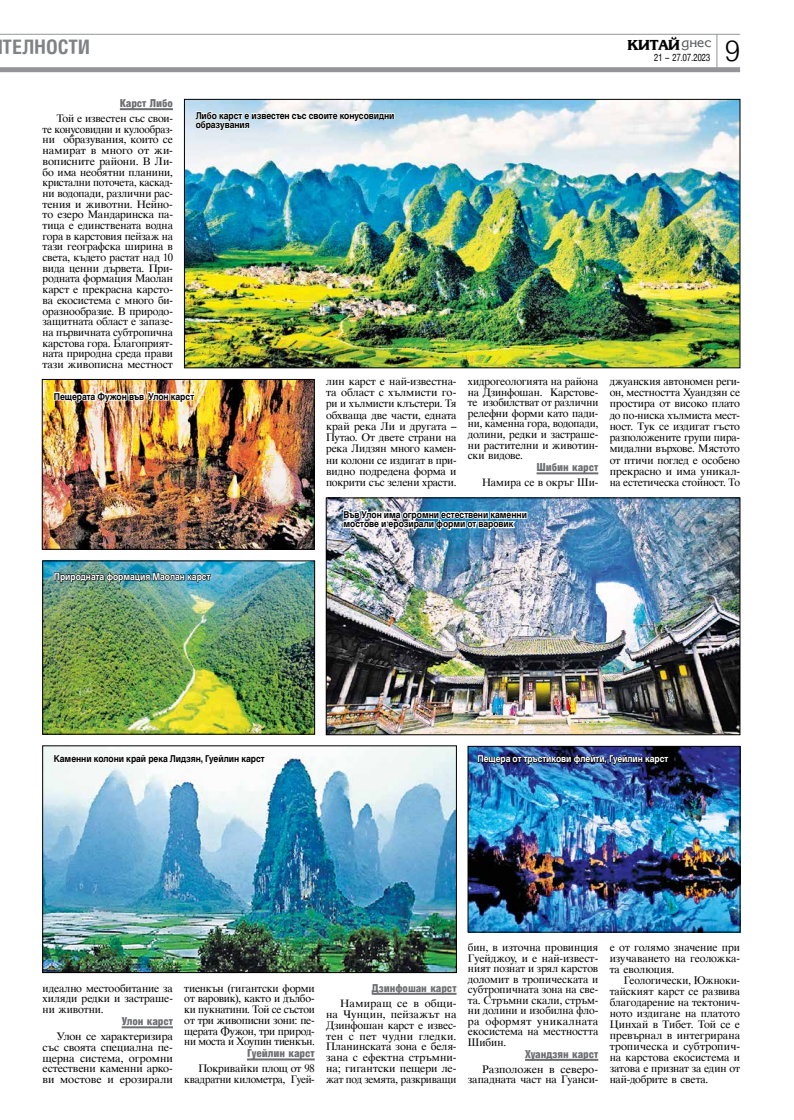
<style>
.page{position:relative;width:794px;height:1120px;background:#fff}
.page>*{position:absolute;margin:0;border:0;box-sizing:border-box;transform-origin:0 0}
.t1{font:30px "Hebar Light CYR";color:#000}
.t2{font:700 20px "Hebar Condensed CYR";letter-spacing:.01em;color:#808285}
.t3{font:15px "Karina Black CYR";color:#000}
.t4{font:11px "Hebar Cond Black CYR";letter-spacing:-.01em;color:#6d6e71}
.t5{font:10.5px/10.7px "Timok CYR";letter-spacing:-.005em;color:#000;text-align:justify}
.t6{font:10.5px/10.9px "Timok CYR";letter-spacing:-.005em;color:#000;text-align:justify;scale:1.04 1}
.t7{font:10px "Hebar Condensed CYR";letter-spacing:-.04em;color:#000;scale:.93 1}
.t8{font:700 9.5px/9.5px "Hebar CYR";letter-spacing:-.005em;color:#000;scale:.9 1}
.t9{font:700 9.5px "Hebar CYR";letter-spacing:-.005em;color:#fff;scale:.9 1}
</style>
<div class="page">
<hr style="left:0;top:34px;width:740px;height:1px;background:#939598">
<div style="left:0;top:67px;width:740px;height:5px;background:#939598"></div>
<hr style="left:716px;top:34px;width:1px;height:35px;background:#939598">
<img style="left:45px;top:563px;width:268px;height:169px">
<img style="left:328px;top:500px;width:410px;height:233px">
<div style="left:326px;top:498px;width:414px;height:237px;border:1px solid #000"></div>
<img style="left:44px;top:381px;width:268px;height:166px">
<div style="left:42px;top:379px;width:272px;height:170px;border:1px solid #000"></div>
<img style="left:470px;top:748px;width:268px;height:182px">
<div style="left:468px;top:746px;width:272px;height:186px;border:1px solid #000"></div>
<img style="left:45px;top:748px;width:409px;height:222px">
<div style="left:43px;top:746px;width:413px;height:226px;border:1px solid #000"></div>
<img style="left:186px;top:101px;width:552px;height:265px">
<div style="left:184px;top:99px;width:556px;height:269px;border:1px solid #000"></div>
<hr style="left:120px;top:108px;width:53px;height:2px;background:#6d6e71">
<hr style="left:536px;top:472px;width:62px;height:2px;background:#6d6e71">
<hr style="left:525px;top:1059px;width:73px;height:2px;background:#6d6e71">
<hr style="left:122px;top:1026px;width:51px;height:2px;background:#6d6e71">
<svg style="left:195px;top:109px;width:200px;height:24px"></svg>
<img style="left:52px;top:390px;width:144px;height:17px">
<img style="left:53px;top:565px;width:158px;height:25px">
<svg style="left:53px;top:749px;width:213px;height:24px"></svg>
<img style="left:477px;top:752px;width:192px;height:15px">
<img style="left:341px;top:497px;width:187px;height:52px">
<hr style="left:247px;top:1058px;width:68px;height:2px;background:#6d6e71">
<hr style="left:372px;top:993px;width:84px;height:2px;background:#6d6e71">
<h2 class="t2" style="left:3px;top:35px;width:89px">телности</h2>
<h3 class="t3" style="left:627px;top:36px;width:85px">Китай<sup>днес</sup></h3>
<p class="t7" style="left:654px;top:52px;width:63px">21 – 27.07.2023</p>
<h1 class="t1" style="left:725px;top:33px;width:16px">9</h1>
<p class="t4" style="left:120px;top:97px;width:55px">Карст Либо</p>
<p class="t5" style="left:43px;top:113px;width:132px;text-indent:14px">Той е известен със свои&shy;те конусовидни и кулообраз&shy;ни образувания, които се намират в много от жи&shy;вописните райони. В Ли&shy;бо има необятни планини, кристални поточета, каскад&shy;ни водопади, различни рас&shy;тения и животни. Нейно&shy;то езеро Мандаринска па&shy;тица е единствената водна гора в карстовия пейзаж на тази географска ширина в света, където растат над 10 вида ценни дървета. При&shy;родната формация Маолан карст е прекрасна карсто&shy;ва екосистема с много би&shy;оразнообразие. В природо&shy;защитната област е запазе&shy;на първичната субтропична карстова гора. Благоприят&shy;ната природна среда прави тази живописна местност</p>
<p class="t8" style="left:196px;top:111px;width:222px">Либо карст е известен със своите конусовидни образувания</p>
<p class="t8" style="left:54px;top:391px;width:157px">Пещерата Фужон във Улон карст</p>
<p class="t5" style="left:326px;top:376px;width:132px;line-height:11.3px">лин карст е най-известна&shy;та област с хълмисти го&shy;ри и хълмисти клъстери. Тя обхваща две части, едната край река Ли и другата – Путао. От двете страни на река Лидзян много камен&shy;ни колони се издигат в при&shy;видно подредена форма и покрити със зелени храсти.</p>
<p class="t5" style="left:468px;top:376px;width:132px">хидрогеологията на района на Дзинфошан. Карстове&shy;те изобилстват от различни релефни форми като пади&shy;ни, каменна гора, водопади, долини, редки и застраше&shy;ни растителни и животин&shy;ски видове.</p>
<p class="t4" style="left:536px;top:461px;width:63px">Шибин карст</p>
<p class="t5" style="left:482px;top:477px;width:118px">Намира се в окръг Ши-</p>
<p class="t8" style="left:343px;top:510px;width:205px">Във Улон има огромни естествени каменни мостове и ерозирали форми от варовик</p>
<p class="t5" style="left:609px;top:376px;width:132px;line-height:11.3px">джуанския автономен реги&shy;он, местността Хуандзян се простира от високо плато до по-ниска хълмиста мест&shy;ност. Тук се издигат гъсто разположените групи пира&shy;мидални върхове. Мястото от птичи поглед е особено прекрасно и има уникал&shy;на естетическа стойност. То</p>
<p class="t9" style="left:54px;top:571px;width:175px">Природната формация Маолан карст</p>
<p class="t8" style="left:54px;top:754px;width:236px">Каменни колони край река Лидзян, Гуейлин карст</p>
<p class="t9" style="left:477px;top:753px;width:213px">Пещера от тръстикови флейти, Гуейлин карст</p>
<p class="t5" style="left:43px;top:983px;width:132px">идеално местообитание за хиляди редки и застраше&shy;ни животни.</p>
<p class="t4" style="left:122px;top:1015px;width:53px">Улон карст</p>
<p class="t6" style="left:43px;top:1031px;width:127px;text-indent:14px">Улон се характеризира със своята специална пе&shy;щерна система, огромни естествени каменни арко&shy;ви мостове и ерозирали</p>
<p class="t5" style="left:184px;top:983px;width:132px">тиенкън (гигантски форми от варовик), както и дълбо&shy;ки пукнатини. Той се състои от три живописни зони: пе&shy;щерата Фужон, три природ&shy;ни моста и Хоупин тиенкън.</p>
<p class="t4" style="left:247px;top:1047px;width:69px">Гуейлин карст</p>
<p class="t5" style="left:184px;top:1063px;width:132px;text-align:right">Покривайки площ от 98 квадратни километра, Гуей-</p>
<p class="t4" style="left:372px;top:981px;width:86px">Дзинфошан карст</p>
<p class="t6" style="left:326px;top:998px;width:127px;text-indent:14px">Намиращ се в общи&shy;на Чунцин, пейзажът на Дзинфошан карст е извес&shy;тен с пет чудни гледки.<br>Планинската зона е беля&shy;зана с ефектна стръмни&shy;на; гигантски пещери ле&shy;жат под земята, разкриващи</p>
<p class="t5" style="left:468px;top:942px;width:132px">бин, в източна провинция Гуейджоу, и е най-извест&shy;ният познат и зрял карстов доломит в тропическата и субтропичната зона на све&shy;та. Стръмни скали, стръм&shy;ни долини и изобилна фло&shy;ра оформят уникалната екосистема на местността Шибин.</p>
<p class="t4" style="left:525px;top:1047px;width:75px">Хуандзян карст</p>
<p class="t6" style="left:468px;top:1064px;width:127px;line-height:10.5px;text-align:right">Разположен в северо&shy;западната част на Гуанси-</p>
<p class="t5" style="left:609px;top:942px;width:132px;line-height:11px">е от голямо значение при изучаването на геоложка&shy;та еволюция.</p>
<p class="t5" style="left:609px;top:975px;width:132px;line-height:11px;text-indent:14px">Геологически, Южноки&shy;тайският карст се развива благодарение на тектонич&shy;ното издигане на платото Цинхай в Тибет. Той се е превърнал в интегрирана тропическа и субтропич&shy;на карстова екосистема и затова е признат за един от най-добрите в света.</p>
</div>
